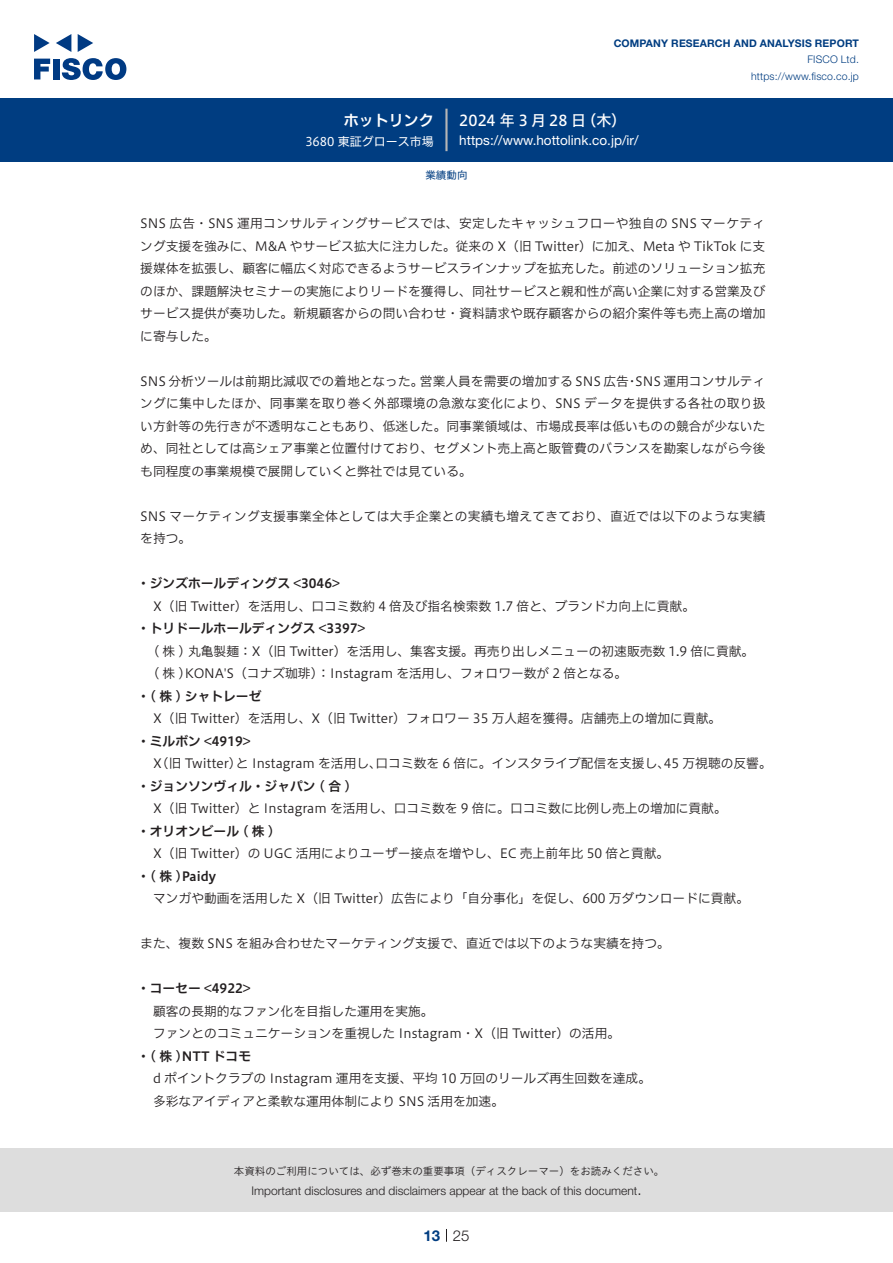
<style>
.page{position:relative;width:893px;height:1263px;background:#fff}
.page>*{position:absolute;margin:0;border:0;box-sizing:border-box;transform-origin:0 0}
.t1{font:15px "Hiragino UD Sans F Std N W5";letter-spacing:.01em;color:#fff}
.t2{font:15px "Hiragino UD Sans F Std N W6";color:#fff}
.t3{font:300 15px "Helvetica Neue LT Std";color:#231f20}
.t4{font:700 15px "Helvetica Neue LT Std";color:#003d81}
.t5{font:13.5px "Helvetica Neue LT Std";color:#fff}
.本文3mm{font:12.75px/22.5px "Hiragino UD Sans F Std N W3";color:#231f20}
.本文{font:12.75px "Hiragino UD Sans F Std N W3";color:#231f20}
.小タイトル3mm{font:12.75px "Hiragino UD Sans F Std N W6";color:#231f20}
.t6{font:300 12px "Helvetica Neue LT Std";color:#231f20}
.t7{font:12px "Hiragino UD Sans F Std N W4";color:#fff}
.t8{font:10.5px "Hiragino UD Sans Std W3";color:#231f20}
.t9{font:700 10.5px "Helvetica Neue LT Std";letter-spacing:.015em;color:#003d81}
.t10{font:300 10.5px/16.5px "Helvetica Neue LT Std";letter-spacing:.015em;color:#003d81;text-align:right}
.ヘッダー{font:10.5px "Hiragino UD Sans F Std N W4";color:#003d81}
</style>
<div class="page">
<div style="left:0;top:1148px;width:893px;height:64px;background:#ddd"></div>
<svg style="left:34px;top:59px;width:16px;height:20px"></svg>
<div style="left:53px;top:59px;width:6px;height:20px;background:#003a83"></div>
<svg style="left:62px;top:58px;width:64px;height:22px"></svg>
<svg style="left:34px;top:34px;width:16px;height:18px"></svg>
<svg style="left:78px;top:34px;width:15px;height:18px"></svg>
<svg style="left:56px;top:34px;width:15px;height:18px"></svg>
<div style="left:0;top:98px;width:893px;height:64px;background:#003d81"></div>
<hr style="left:445px;top:109px;width:3px;height:42px;background:#b5b5b6">
<svg style="left:446px;top:1229px;width:1px;height:13px"></svg>
<p class="t2" style="left:344px;top:109px;width:92px">ホットリンク</p>
<p class="t7" style="left:305px;top:132px;width:130px">3680 東証グロース市場</p>
<p class="t9" style="left:614px;top:37px;width:247px">COMPANY RESEARCH AND ANALYSIS REPORT</p>
<p class="t10" style="left:751px;top:51px;width:109px">FISCO Ltd. https://www.fisco.co j p.</p>
<p class="t1" style="left:581px;top:109px;width:46px">（木(</p>
<p class="t1" style="left:459px;top:109px;width:128px">2024 年 3月28 日</p>
<p class="t5" style="left:459px;top:132px;width:181px">https://www.hottolink. c o j p. /i r/</p>
<p class="ヘッダー" style="left:425px;top:167px;width:43px">業績動向</p>
<p class="本文3mm" style="left:140px;top:211px;width:627px;text-align:justify">SNS 広告・SNS 運用コンサルティングサービスでは、安定したキャッシュフローや独自の SNS マーケティング支援を強みに、M&amp;A やサービス拡大に注力した。従来の X（旧 Twitter）に加え、Meta や TikTok に支援媒体を拡張し、顧客に幅広く対応できるようサービスラインナップを拡充した。前述のソリューション拡充のほか、課題解決セミナーの実施によりリードを獲得し、同社サービスと親和性が高い企業に対する営業及びサービス提供が奏功した。新規顧客からの問い合わせ・資料請求や既存顧客からの紹介案件等も売上高の増加に寄与した。</p>
<p class="本文3mm" style="left:635px;top:369px;width:132px">SNS 運用コンサルティ</p>
<p class="本文3mm" style="left:140px;top:369px;width:627px">SNS 分析ツールは前期比減収での着地となった。<br>ングに集中したほか、同事業を取り巻く外部環境の急激な変化により、SNS データを提供する各社の取り扱い方針等の先行きが不透明なこともあり、低迷した。同事業領域は、市場成長率は低いものの競合が少ないため、同社としては高シェア事業と位置付けており、セグメント売上高と販管費のバランスを勘案しながら今後も同程度の事業規模で展開していくと弊社では見ている。</p>
<p class="本文3mm" style="left:140px;top:504px;width:627px">SNS マーケティング支援事業全体としては大手企業との実績も増えてきており、直近では以下のような実績を持つ。</p>
<p class="小タイトル3mm" style="left:137px;top:574px;width:204px">・ジンズホールディングス &gt;3046&lt;</p>
<p class="本文3mm" style="left:153px;top:594px;width:543px">X（旧 Twitter）を活用し、口コミ数約 4 倍及び指名検索数 1.7 倍と、ブランド力向上に貢献。</p>
<p class="小タイトル3mm" style="left:137px;top:619px;width:230px">・トリドールホールディングス &gt;3397&lt;</p>
<p class="本文" style="left:153px;top:641px;width:603px">( 株 ) 丸亀製麺：X（旧 Twitter）を活用し、集客支援。再売り出しメニューの初速販売数 1.9 倍に貢献。</p>
<p class="本文" style="left:153px;top:664px;width:476px">( 株 )KONA （S ' コナズ珈琲：） Instagram を活用し、フォロワー数が 2 倍となる。</p>
<p class="小タイトル3mm" style="left:137px;top:686px;width:126px">・( 株 ) シャトレーゼ</p>
<p class="本文" style="left:153px;top:709px;width:570px">X（旧 Twitter）を活用し、X（旧 Twitter）フォロワー 35 万人超を獲得。店舗売上の増加に貢献。</p>
<p class="小タイトル3mm" style="left:137px;top:731px;width:115px">・ミルボン &gt;4919&lt;</p>
<p class="本文" style="left:664px;top:754px;width:109px">45 万視聴の反響。</p>
<p class="本文3mm" style="left:420px;top:369px;width:210px">営業人員を需要の増加する SNS 広告</p>
<p class="本文3mm" style="left:626px;top:369px;width:14px">・</p>
<p class="本文" style="left:376px;top:754px;width:296px">口コミ数を 6 倍に。インスタライブ配信を支援し、</p>
<p class="本文" style="left:153px;top:754px;width:230px">（X 旧 Twitter と） Instagram を活用し、</p>
<p class="小タイトル3mm" style="left:137px;top:776px;width:215px">・ジョンソンヴィル・ジャパン ( 合 (</p>
<p class="本文" style="left:153px;top:799px;width:575px">X（旧 Twitter）と Instagram を活用し、口コミ数を 9 倍に。口コミ数に比例し売上の増加に貢献。</p>
<p class="小タイトル3mm" style="left:137px;top:821px;width:139px">・オリオンビール ( 株 (</p>
<p class="本文" style="left:153px;top:844px;width:518px">X（旧 Twitter）の UGC 活用によりユーザー接点を増やし、EC 売上前年比 50 倍と貢献。</p>
<p class="小タイトル3mm" style="left:137px;top:866px;width:80px">・( 株 )Paidy</p>
<p class="本文" style="left:153px;top:889px;width:597px">マンガや動画を活用した X（旧 Twitter）広告により「自分事化」を促し、600 万ダウンロードに貢献。</p>
<p class="本文3mm" style="left:140px;top:931px;width:531px">また、複数 SNS を組み合わせたマーケティング支援で、直近では以下のような実績を持つ。</p>
<p class="小タイトル3mm" style="left:137px;top:979px;width:115px">・コーセー &gt;4922&lt;</p>
<p class="本文" style="left:153px;top:1001px;width:282px">顧客の長期的なファン化を目指した運用を実施。</p>
<p class="本文" style="left:153px;top:1024px;width:469px">ファンとのコミュニケーションを重視した Instagram・X（旧 Twitter）の活用。</p>
<p class="小タイトル3mm" style="left:137px;top:1046px;width:115px">・( 株 )NTT ドコモ</p>
<p class="本文" style="left:153px;top:1069px;width:499px">d ポイントクラブの Instagram 運用を支援、平均 10 万回のリールズ再生回数を達成。</p>
<p class="本文" style="left:153px;top:1091px;width:352px">多彩なアイディアと柔軟な運用体制により SNS 活用を加速。</p>
<p class="t8" style="left:234px;top:1163px;width:432px">本資料のご利用については、必ず巻末の重要事項（ディスクレーマー）をお読みください。</p>
<p class="t3" style="left:637px;top:1180px;width:6px">.</p>
<p class="t6" style="left:251px;top:1183px;width:387px">Important disclosures and disclaimers appear at the back of this document</p>
<p class="t4" style="left:423px;top:1226px;width:18px">13</p>
<p class="t3" style="left:453px;top:1226px;width:18px">25</p>
</div>
